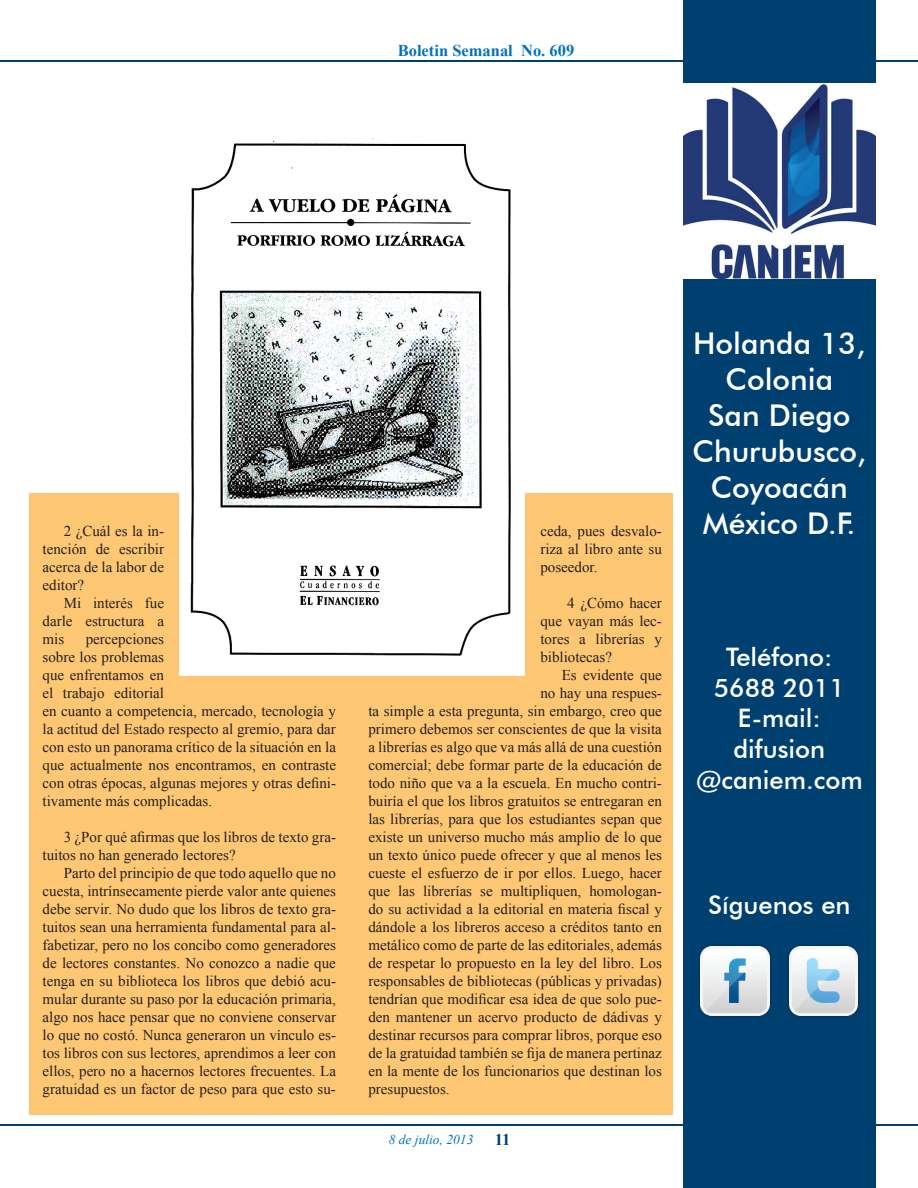
<style>
.page{position:relative;width:918px;height:1188px;background:#fff}
.page>*{position:absolute;margin:0;border:0;box-sizing:border-box;transform-origin:0 0}
.t1{font:500 30px/36px "Futura BT";color:#fff;text-align:center}
.t2{font:500 25.5px/30.6px "Futura BT";color:#fff;text-align:center}
.t3{font:700 16.5px "Times New Roman";color:#0072bc}
.t4{font:700 16.5px "Times New Roman";color:#004071}
.t5{font:15px/18px "Times New Roman";color:#231f20;text-align:justify}
.t6{font:italic 13.5px "Times New Roman";color:#0072bc}
</style>
<div class="page">
<hr style="left:0;top:1124px;width:918px;height:2px;background:#004071">
<hr style="left:0;top:60px;width:918px;height:2px;background:#004071">
<div style="left:29px;top:493px;width:644px;height:622px;background:#fec774"></div>
<div style="left:683px;top:0;width:192px;height:1188px;background:#004071"></div>
<img style="left:683px;top:84px;width:192px;height:194px">
<img style="left:699px;top:945px;width:72px;height:72px">
<img style="left:788px;top:945px;width:71px;height:72px">
<img style="left:180px;top:138px;width:345px;height:537px">
<p class="t3" style="left:398px;top:39px;width:178px">Boletin Semanal No. 609</p>
<p class="t5" style="left:43px;top:521px;width:123px;text-indent:21px">2 ¿Cuál es la in&shy;tención de escribir acerca de la labor de editor?</p>
<p class="t5" style="left:43px;top:593px;width:123px;text-indent:21px">Mi interés fue darle estructura a mis</p>
<p class="t5" style="left:43px;top:629px;width:295px;text-align:left;text-indent:43px">percepciones<br>sobre los problemas<br>que enfrentamos en<br>el trabajo editorial<br>en cuanto a competencia, mercado, tecnología y la actitud del Estado respecto al gremio, para dar con esto un panorama crítico de la situación en la que actualmente nos encontramos, en contraste con otras épocas, algunas mejores y otras defini&shy;tivamente más complicadas.</p>
<p class="t5" style="left:43px;top:827px;width:295px;text-indent:21px">3 ¿Por qué afirmas que los libros de texto gra&shy;tuitos no han generado lectores?</p>
<p class="t5" style="left:43px;top:863px;width:295px;text-indent:21px">Parto del principio de que todo aquello que no cuesta, intrínsecamente pierde valor ante quienes debe servir. No dudo que los libros de texto gra&shy;tuitos sean una herramienta fundamental para al&shy;fabetizar, pero no los concibo como generadores de lectores constantes. No conozco a nadie que tenga en su biblioteca los libros que debió acu&shy;mular durante su paso por la educación primaria, algo nos hace pensar que no conviene conservar lo que no costó. Nunca generaron un vínculo es&shy;tos libros con sus lectores, aprendimos a leer con ellos, pero no a hacernos lectores frecuentes. La gratuidad es un factor de peso para que esto su-</p>
<p class="t5" style="left:540px;top:521px;width:123px">ceda, pues desvalo&shy;riza al libro ante su poseedor.</p>
<p class="t5" style="left:540px;top:593px;width:123px;text-indent:27px">4 ¿Cómo hacer que vayan más lec&shy;tores a librerías y bibliotecas?</p>
<p class="t5" style="left:562px;top:665px;width:102px">Es evidente que</p>
<p class="t5" style="left:540px;top:683px;width:123px">no hay una respues-</p>
<p class="t5" style="left:368px;top:701px;width:295px">ta simple a esta pregunta, sin embargo, creo que</p>
<p class="t5" style="left:368px;top:719px;width:295px">primero debemos ser conscientes de que la visita</p>
<p class="t5" style="left:368px;top:737px;width:295px">a librerías es algo que va más allá de una cuestión</p>
<p class="t5" style="left:368px;top:755px;width:295px">comercial; debe formar parte de la educación de</p>
<p class="t5" style="left:368px;top:773px;width:295px">todo niño que va a la escuela. En mucho contri-</p>
<p class="t5" style="left:368px;top:791px;width:295px">buiría el que los libros gratuitos se entregaran en</p>
<p class="t5" style="left:368px;top:809px;width:295px">las librerías, para que los estudiantes sepan que</p>
<p class="t5" style="left:368px;top:827px;width:295px">existe un universo mucho más amplio de lo que</p>
<p class="t5" style="left:368px;top:845px;width:295px">un texto único puede ofrecer y que al menos les</p>
<p class="t5" style="left:368px;top:863px;width:295px">cueste el esfuerzo de ir por ellos. Luego, hacer</p>
<p class="t5" style="left:368px;top:881px;width:295px">que las librerías se multipliquen, homologan-</p>
<p class="t5" style="left:368px;top:899px;width:295px">do su actividad a la editorial en materia fiscal y</p>
<p class="t5" style="left:368px;top:917px;width:295px">dándole a los libreros acceso a créditos tanto en</p>
<p class="t5" style="left:368px;top:935px;width:295px">metálico como de parte de las editoriales, además</p>
<p class="t5" style="left:368px;top:953px;width:295px">de respetar lo propuesto en la ley del libro. Los</p>
<p class="t5" style="left:368px;top:971px;width:295px">responsables de bibliotecas (públicas y privadas)</p>
<p class="t5" style="left:368px;top:989px;width:295px">tendrían que modificar esa idea de que solo pue-</p>
<p class="t5" style="left:368px;top:1007px;width:295px">den mantener un acervo producto de dádivas y</p>
<p class="t5" style="left:368px;top:1025px;width:295px">destinar recursos para comprar libros, porque eso</p>
<p class="t5" style="left:368px;top:1043px;width:295px">de la gratuidad también se fija de manera pertinaz</p>
<p class="t5" style="left:368px;top:1061px;width:295px">en la mente de los funcionarios que destinan los</p>
<p class="t5" style="left:368px;top:1079px;width:83px">presupuestos.</p>
<p class="t6" style="left:389px;top:1130px;width:86px">8 de julio, 2013</p>
<p class="t4" style="left:495px;top:1129px;width:17px">11</p>
<h1 class="t1" style="left:692px;top:326px;width:175px">Holanda 13,<br>Colonia<br>San Diego<br>Churubusco,<br>Coyoacán<br>México D.F.</h1>
<h2 class="t2" style="left:696px;top:642px;width:168px">Teléfono:<br>5688 2011<br>E-mail: difusion @caniem.com</h2>
<h2 class="t2" style="left:708px;top:890px;width:144px">Síguenos en</h2>
</div>
